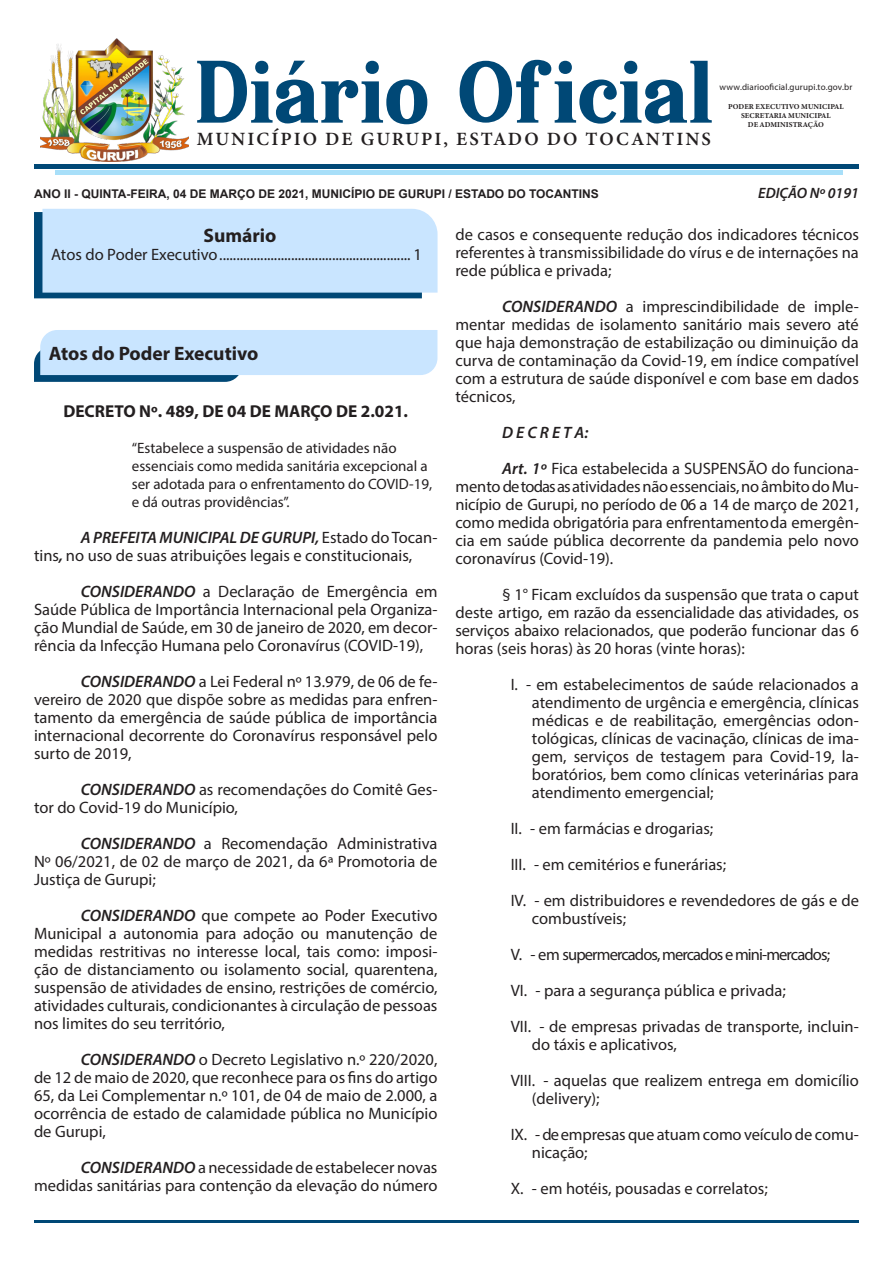
<style>
.page{position:relative;width:893px;height:1263px;background:#fff}
.page>*{position:absolute;margin:0;border:0;box-sizing:border-box;transform-origin:0 0}
.t1{font:700 82.5px "Serif Memorial";color:#004876}
.titul{font:700 19.5px "Myriad Pro";color:#231f20}
.titulo_suma{font:700 19.5px "Myriad Pro";color:#231f20}
.t2{font:18.75px "Minion Variable Concept";letter-spacing:.105em;color:#231f20}
.proto{font:700 17.25px "Myriad Pro";color:#231f20}
.texto{font:16.5px/18px "Myriad Pro";color:#231f20;text-align:justify}
.texto-2{font:16.5px "Myriad Pro";letter-spacing:-.055em;color:#231f20}
.texto-3{font:italic 600 16.5px "Myriad Pro";color:#231f20}
.resumopro{font:15px/18px "Myriad Pro";color:#231f20}
.t3{font:italic 600 15px "Myriad Pro";color:#231f20}
.t4{font:700 12px "Arial";color:#231f20}
.conteudosuma{font:9px "Myriad Pro";letter-spacing:.015em;color:#231f20}
.t5{font:7.5px "Minion Variable Concept";letter-spacing:.01em;color:#231f20}
.s1{font-weight:600;font-style:italic}
</style>
<div class="page">
<hr style="left:34px;top:1220px;width:825px;height:3px;background:#004876">
<img style="left:40px;top:38px;width:149px;height:124px">
<hr style="left:34px;top:165px;width:825px;height:4px;background:#004876">
<div style="left:55px;top:170px;width:787px;height:5px;background:#a8dff9"></div>
<svg style="left:34px;top:209px;width:404px;height:89px;background:#b9d8f3"></svg>
<svg style="left:34px;top:330px;width:403px;height:52px;background:#bfdbf5"></svg>
<p class="t1" style="left:195px;top:26px;width:520px">Diário Oficial</p>
<p class="t2" style="left:197px;top:126px;width:516px">MUNICÍPIO DE GURUPI, ESTADO DO TOCANTINS</p>
<p class="conteudosuma" style="left:719px;top:81px;width:134px">www.diariooficial.gurupi.to.gov.br</p>
<p class="t5" style="left:728px;top:101px;width:117px">PODER EXECUTIVO MUNICIPAL</p>
<p class="t5" style="left:741px;top:110px;width:91px">SECRETARIA MUNICIPAL</p>
<p class="t5" style="left:748px;top:119px;width:78px">DE ADMINISTRAÇÃO</p>
<p class="t4" style="left:34px;top:185px;width:566px">ANO II - QUINTA-FEIRA, 04 DE MARÇO DE 2021, MUNICÍPIO DE GURUPI / ESTADO DO TOCANTINS</p>
<p class="t3" style="left:758px;top:183px;width:102px">EDIÇÃO Nº 0191</p>
<p class="titulo_suma" style="left:204px;top:223px;width:74px">Sumário</p>
<p class="texto" style="left:51px;top:246px;width:372px">Atos do Poder Executivo........................................................ 1</p>
<p class="titul" style="left:49px;top:341px;width:211px">Atos do Poder Executivo</p>
<p class="proto" style="left:63px;top:400px;width:346px">DECRETO Nº. 489, DE 04 DE MARÇO DE 2.021.</p>
<p class="resumopro" style="left:132px;top:439px;width:302px">“Estabelece a suspensão de atividades não essenciais como medida sanitária excepcional a ser adotada para o enfrentamento do COVID-19, e dá outras providências”.</p>
<p class="texto" style="left:34px;top:528px;width:405px;text-indent:47px"><span class="s1">A PREFEITA MUNICIPAL DE GURUPI,</span> Estado do Tocan&shy;tins<span class="s1">,</span> no uso de suas atribuições legais e constitucionais,</p>
<p class="texto" style="left:34px;top:582px;width:405px;text-indent:47px"><span class="s1">CONSIDERANDO</span> a Declaração de Emergência em Saúde Pública de Importância Internacional pela Organiza&shy;ção Mundial de Saúde, em 30 de janeiro de 2020, em decor&shy;rência da Infecção Humana pelo Coronavírus (COVID-19),</p>
<p class="texto" style="left:34px;top:672px;width:405px;text-indent:47px"><span class="s1">CONSIDERANDO</span> a Lei Federal nº 13.979, de 06 de fe&shy;vereiro de 2020 que dispõe sobre as medidas para enfren&shy;tamento da emergência de saúde pública de importância internacional decorrente do Coronavírus responsável pelo surto de 2019,</p>
<p class="texto" style="left:34px;top:780px;width:405px;text-indent:47px"><span class="s1">CONSIDERANDO</span> as recomendações do Comitê Ges&shy;tor do Covid-19 do Município,</p>
<p class="texto" style="left:34px;top:834px;width:405px;text-indent:47px"><span class="s1">CONSIDERANDO</span> a Recomendação Administrativa Nº 06/2021, de 02 de março de 2021, da 6ª Promotoria de Justiça de Gurupi;</p>
<p class="texto" style="left:34px;top:906px;width:405px;text-indent:47px"><span class="s1">CONSIDERANDO</span> que compete ao Poder Executivo Municipal a autonomia para adoção ou manutenção de medidas restritivas no interesse local, tais como: imposi&shy;ção de distanciamento ou isolamento social, quarentena, suspensão de atividades de ensino, restrições de comércio, atividades culturais, condicionantes à circulação de pessoas nos limites do seu território,</p>
<p class="texto" style="left:34px;top:1050px;width:405px;text-indent:47px"><span class="s1">CONSIDERANDO</span> o Decreto Legislativo n.º 220/2020, de 12 de maio de 2020, que reconhece para os fins do artigo 65, da Lei Complementar n.º 101, de 04 de maio de 2.000, a ocorrência de estado de calamidade pública no Município de Gurupi,</p>
<p class="texto" style="left:34px;top:1158px;width:405px;text-align:right"><span class="s1">CONSIDERANDO</span> a necessidade de estabelecer novas medidas sanitárias para contenção da elevação do número</p>
<p class="texto" style="left:455px;top:225px;width:405px">de casos e consequente redução dos indicadores técnicos referentes à transmissibilidade do vírus e de internações na rede pública e privada;</p>
<p class="texto" style="left:455px;top:297px;width:405px;text-indent:47px"><span class="s1">CONSIDERANDO</span> a imprescindibilidade de imple&shy;mentar medidas de isolamento sanitário mais severo até que haja demonstração de estabilização ou diminuição da curva de contaminação da Covid-19, em índice compatível com a estrutura de saúde disponível e com base em dados técnicos,</p>
<p class="texto-3" style="left:502px;top:422px;width:88px">D E C R E T A:</p>
<p class="texto" style="left:455px;top:459px;width:405px;text-indent:47px"><span class="s1">Art. 1º</span> Fica estabelecida a SUSPENSÃO do funciona&shy;mento de todas as atividades não essenciais, no âmbito do Mu&shy;nicípio de Gurupi, no período de 06 a 14 de março de 2021, como medida obrigatória para enfrentamento da emergên&shy;cia em saúde pública decorrente da pandemia pelo novo coronavírus (Covid-19).</p>
<p class="texto" style="left:455px;top:585px;width:405px;text-indent:47px">§ 1° Ficam excluídos da suspensão que trata o caput deste artigo, em razão da essencialidade das atividades, os serviços abaixo relacionados, que poderão funcionar das 6 horas (seis horas) às 20 horas (vinte horas):</p>
<p class="texto" style="left:532px;top:675px;width:328px;text-indent:-21px">I. - em estabelecimentos de saúde relacionados a atendimento de urgência e emergência, clínicas médicas e de reabilitação, emergências odon&shy;tológicas, clínicas de vacinação, clínicas de ima&shy;gem, serviços de testagem para Covid-19, la&shy;boratórios, bem como clínicas veterinárias para atendimento emergencial;</p>
<p class="texto" style="left:511px;top:819px;width:204px">II. - em farmácias e drogarias;</p>
<p class="texto" style="left:511px;top:855px;width:217px">III. - em cemitérios e funerárias;</p>
<p class="texto" style="left:532px;top:891px;width:328px;text-indent:-21px">IV. - em distribuidores e revendedores de gás e de combustíveis;</p>
<p class="texto-2" style="left:511px;top:945px;width:321px">V. - em supermercados, mercados e mini-mercados;</p>
<p class="texto" style="left:511px;top:981px;width:277px">VI. - para a segurança pública e privada;</p>
<p class="texto" style="left:532px;top:1017px;width:328px;text-indent:-21px">VII. - de empresas privadas de transporte, incluin&shy;do táxis e aplicativos,</p>
<p class="texto" style="left:532px;top:1071px;width:328px;text-indent:-21px">VIII. - aquelas que realizem entrega em domicílio (delivery);</p>
<p class="texto" style="left:532px;top:1125px;width:328px;text-indent:-21px">IX. - de empresas que atuam como veículo de comu&shy;nicação;</p>
<p class="texto" style="left:511px;top:1179px;width:259px">X. - em hotéis, pousadas e correlatos;</p>
</div>
